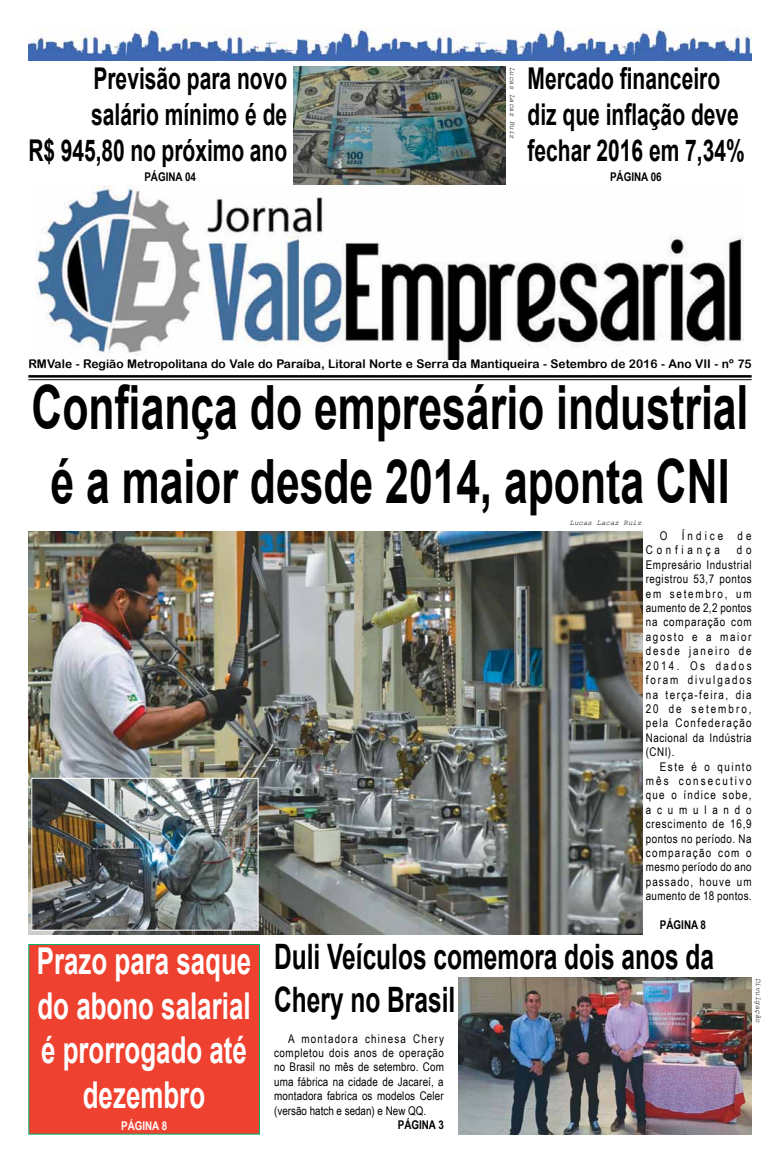
<style>
.page{position:relative;width:780px;height:1163px;background:#fff}
.page>*{position:absolute;margin:0;border:0;box-sizing:border-box;transform-origin:0 0}
.t1{font:700 61px/73.2px "Arial";color:#000;text-align:center;scale:.7 1}
.t2{font:700 37px/44.4px "Arial";color:#fff;text-align:center;scale:.7 1}
.t3{font:700 35px/42px "Arial";color:#000;scale:.7 1}
.t4{font:700 30px/36px "Arial";color:#000;scale:.7 1}
.t5{font:12px/14.4px "Arial Narrow";letter-spacing:.04em;color:#000;text-align:justify}
.t6{font:12px "Arial Rounded MT Bold";color:#000}
.t7{font:700 12px "Arial Narrow";color:#000}
.t8{font:12px/14.4px "Arial Narrow";letter-spacing:.31em;color:#000}
.t9{font:700 12px "Arial Narrow";color:#fff}
.t10{font:italic 7.5px "Courier New";color:#000}
</style>
<div class="page">
<div style="left:28px;top:943px;width:232px;height:191px;background:#ef4130;border:1px solid #00b26b"></div>
<img style="left:35px;top:185px;width:708px;height:174px">
<hr style="left:28px;top:375px;width:723px;height:2px;background:#000">
<hr style="left:28px;top:379px;width:723px;height:1px;background:#000">
<img style="left:28px;top:28px;width:723px;height:32px">
<img style="left:293px;top:67px;width:213px;height:117px">
<img style="left:28px;top:531px;width:614px;height:403px">
<img style="left:33px;top:779px;width:223px;height:149px">
<div style="left:31px;top:777px;width:227px;height:153px;border:1px solid #fff"></div>
<img style="left:458px;top:977px;width:293px;height:157px">
<h3 class="t4" style="left:28px;top:61px;width:371px;text-align:right">Previsão para novo salário mínimo é de<br>R$ 945,80 no próximo ano</h3>
<p class="t10" style="left:517px;top:67px;width:73px;rotate:90deg">Lucas Lacaz Ruiz</p>
<h3 class="t4" style="left:527px;top:61px;width:312px">Mercado financeiro diz que inflação deve fechar 2016 em 7,34%</h3>
<p class="t7" style="left:144px;top:168px;width:53px">PÁGINA 04</p>
<p class="t7" style="left:610px;top:168px;width:53px">PÁGINA 06</p>
<p class="t6" style="left:28px;top:356px;width:724px">RMVale - Região Metropolitana do Vale do Paraíba, Litoral Norte e Serra da Mantiqueira - Setembro de 2016 - Ano VII - nº 75</p>
<h1 class="t1" style="left:31px;top:373px;width:1025px">Confiança do empresário industrial é a maior desde 2014, aponta CNI</h1>
<p class="t8" style="left:645px;top:528px;width:107px;text-indent:14px">O Índice de<br>Confiança</p>
<p class="t10" style="left:569px;top:517px;width:73px">Lucas Lacaz Ruiz</p>
<p class="t5" style="left:645px;top:543px;width:107px;text-indent:91px">d o Empresário Industrial registrou 53,7 pontos em setembro, um aumento de 2,2 pontos na comparação com agosto e a maior desde janeiro de 2014. Os dados foram divulgados na terça-feira, dia 20 de setembro, pela Confederação Nacional da Indústria (CNI).</p>
<p class="t5" style="left:645px;top:759px;width:107px;text-indent:14px">Este é o quinto mês consecutivo que o índice sobe, acumulando crescimento de 16,9 pontos no período. Na comparação com o mesmo período do ano passado, houve um aumento de 18 pontos.</p>
<p class="t7" style="left:660px;top:915px;width:48px">PÁGINA 8</p>
<h2 class="t2" style="left:37px;top:940px;width:308px">Prazo para saque do abono salarial é prorrogado até dezembro</h2>
<p class="t9" style="left:121px;top:1116px;width:48px">PÁGINA 8</p>
<h3 class="t3" style="left:274px;top:937px;width:630px">Duli Veículos comemora dois anos da<br>Chery no Brasil</h3>
<p class="t5" style="left:274px;top:1030px;width:171px;text-indent:14px">A montadora chinesa Chery completou dois anos de operação no Brasil no mês de setembro. Com uma fábrica na cidade de Jacareí, a montadora fabrica os modelos Celer (versão hatch e sedan) e New QQ.</p>
<p class="t7" style="left:398px;top:1115px;width:48px">PÁGINA 3</p>
<p class="t10" style="left:763px;top:977px;width:46px;rotate:90deg">Divulgação</p>
</div>
